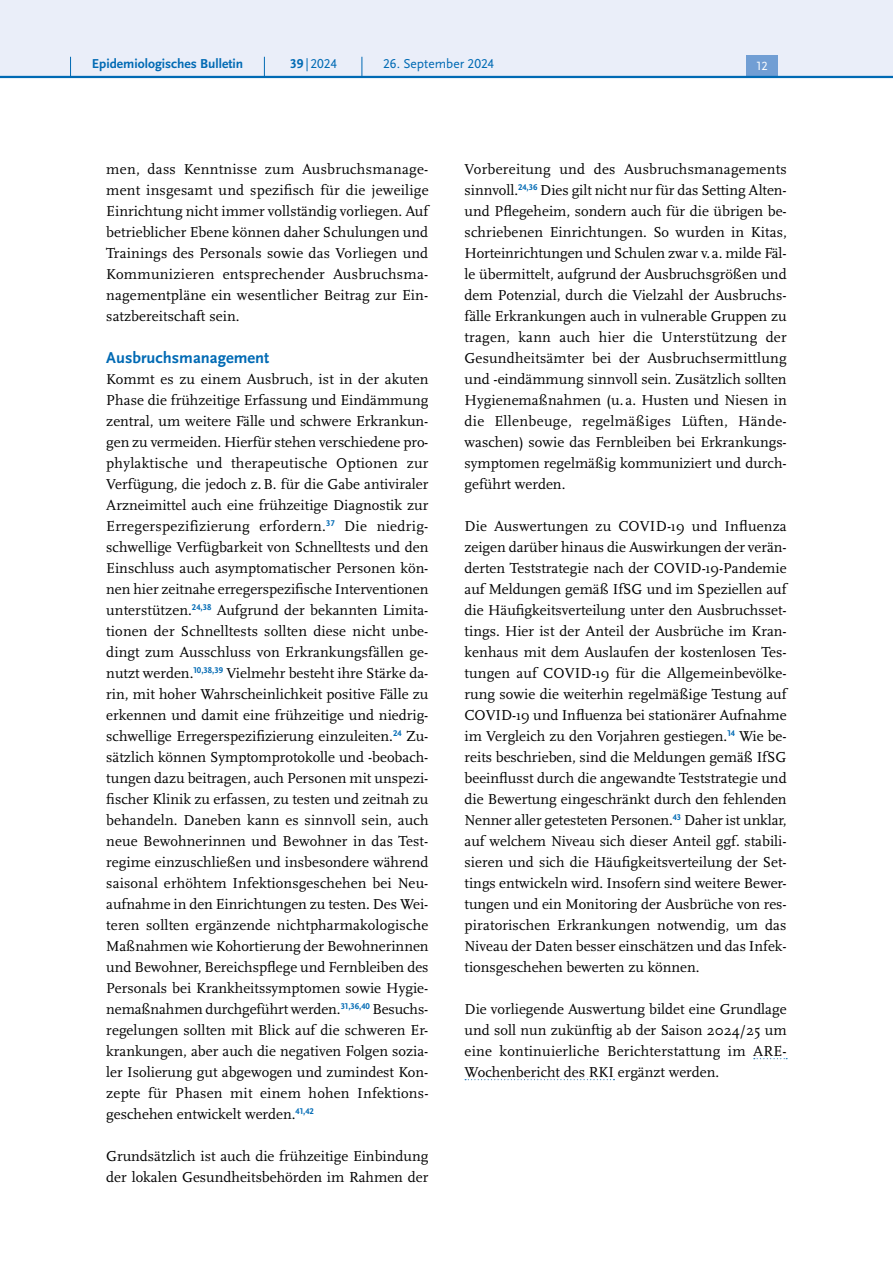
<style>
.page{position:relative;width:893px;height:1263px;background:#fff}
.page>*{position:absolute;margin:0;border:0;box-sizing:border-box;transform-origin:0 0}
.H4_-_Neu{font:700 16.5px "Scala Sans Pro";color:#006ab4}
.P_-_Fließtext{font:15px/21px "Scala Pro";color:#000;text-align:justify}
.t1{font:700 13.5px "Scala Sans Pro";color:#006ab4}
.t2{font:13.5px "Scala Sans Pro";color:#006ab4}
.t3{font:12.45px "Scala Sans Pro";color:#fff}
.s1{font-weight:700}
</style>
<div class="page">
<svg style="left:754px;top:1058px;width:33px;height:1px"></svg>
<svg style="left:465px;top:1079px;width:149px;height:1px"></svg>
<div style="left:0;top:0;width:893px;height:77px;background:#eaeef9"></div>
<div style="left:746px;top:55px;width:32px;height:21px;background:#719ed4"></div>
<hr style="left:0;top:76px;width:893px;height:2px;background:#006ab4">
<svg style="left:70px;top:57px;width:1px;height:19px"></svg>
<svg style="left:264px;top:57px;width:1px;height:19px"></svg>
<svg style="left:362px;top:57px;width:1px;height:19px"></svg>
<p class="t1" style="left:92px;top:55px;width:153px">Epidemiologisches Bulletin</p>
<p class="t2" style="left:290px;top:55px;width:48px"><span class="s1">39</span>|2024</p>
<p class="t2" style="left:383px;top:55px;width:112px">26. September 2024</p>
<p class="t3" style="left:757px;top:59px;width:13px">12</p>
<p class="P_-_Fließtext" style="left:106px;top:158px;width:324px">men, dass Kenntnisse zum Ausbruchsmanage&shy;ment insgesamt und spezifisch für die jeweilige Einrichtung nicht immer vollständig vorliegen. Auf betrieblicher Ebene können daher Schulungen und Trainings des Personals sowie das Vorliegen und Kommunizieren entsprechender Ausbruchsma&shy;nagementpläne ein wesentlicher Beitrag zur Ein&shy;satzbereitschaft sein.</p>
<h3 class="H4_-_Neu" style="left:106px;top:347px;width:165px">Ausbruchsmanagement</h3>
<p class="P_-_Fließtext" style="left:106px;top:368px;width:324px">Kommt es zu einem Ausbruch, ist in der akuten Phase die frühzeitige Erfassung und Eindämmung zentral, um weitere Fälle und schwere Erkrankun&shy;gen zu vermeiden. Hierfür stehen verschiedene pro&shy;phylaktische und therapeutische Optionen zur Verfügung, die jedoch z.B. für die Gabe antiviraler Arzneimittel auch eine frühzeitige Diagnostik zur Erregerspezifizierung erfordern.<sup>37</sup> Die niedrig&shy;schwellige Verfügbarkeit von Schnelltests und den Einschluss auch asymptomatischer Personen kön&shy;nen hier zeitnahe erregerspezifische Interventionen unterstützen.<sup>24,38</sup> Aufgrund der bekannten Limita&shy;tionen der Schnelltests sollten diese nicht unbe&shy;dingt zum Ausschluss von Erkrankungsfällen ge&shy;nutzt werden.<sup>10,38,39</sup> Vielmehr besteht ihre Stärke da&shy;rin, mit hoher Wahrscheinlichkeit positive Fälle zu erkennen und damit eine frühzeitige und niedrig&shy;schwellige Erregerspezifizierung einzuleiten.<sup>24</sup> Zu&shy;sätzlich können Symptomprotokolle und -beobach&shy;tungen dazu beitragen, auch Personen mit unspezi&shy;fischer Klinik zu erfassen, zu testen und zeitnah zu behandeln. Daneben kann es sinnvoll sein, auch neue Bewohnerinnen und Bewohner in das Test&shy;regime einzuschließen und insbesondere während saisonal erhöhtem Infektionsgeschehen bei Neu&shy;aufnahme in den Einrichtungen zu testen. Des Wei&shy;teren sollten ergänzende nichtpharmakologische Maßnahmen wie Kohortierung der Bewohnerinnen und Bewohner, Bereichspflege und Fernbleiben des Personals bei Krankheitssymptomen sowie Hygie&shy;nemaßnahmen durchgeführt werden.<sup>31,36,40</sup> Besuchs&shy;regelungen sollten mit Blick auf die schweren Er&shy;krankungen, aber auch die negativen Folgen sozia&shy;ler Isolierung gut abgewogen und zumindest Kon&shy;zepte für Phasen mit einem hohen Infektions&shy;geschehen entwickelt werden.<sup>41,42</sup></p>
<p class="P_-_Fließtext" style="left:106px;top:1145px;width:324px">Grundsätzlich ist auch die frühzeitige Einbindung der lokalen Gesundheitsbehörden im Rahmen der</p>
<p class="P_-_Fließtext" style="left:465px;top:158px;width:324px">Vorbereitung und des Ausbruchsmanagements sinnvoll.<sup>24,36</sup> Dies gilt nicht nur für das Setting Alten&shy;und Pflegeheim, sondern auch für die übrigen be&shy;schriebenen Einrichtungen. So wurden in Kitas, Horteinrichtungen und Schulen zwar v.a. milde Fäl&shy;le übermittelt, aufgrund der Ausbruchsgrößen und dem Potenzial, durch die Vielzahl der Ausbruchs&shy;fälle Erkrankungen auch in vulnerable Gruppen zu tragen, kann auch hier die Unterstützung der Gesundheitsämter bei der Ausbruchsermittlung und -eindämmung sinnvoll sein. Zusätzlich sollten Hygienemaßnahmen (u. a. Husten und Niesen in die Ellenbeuge, regelmäßiges Lüften, Hände&shy;waschen) sowie das Fernbleiben bei Erkrankungs&shy;symptomen regelmäßig kommuniziert und durch&shy;geführt werden.</p>
<p class="P_-_Fließtext" style="left:465px;top:515px;width:324px">Die Auswertungen zu COVID-19 und Influenza zeigen darüber hinaus die Auswirkungen der verän&shy;derten Teststrategie nach der COVID-19-Pandemie auf Meldungen gemäß IfSG und im Speziellen auf die Häufigkeitsverteilung unter den Ausbruchsset&shy;tings. Hier ist der Anteil der Ausbrüche im Kran&shy;kenhaus mit dem Auslaufen der kostenlosen Tes&shy;tungen auf COVID-19 für die Allgemeinbevölke&shy;rung sowie die weiterhin regelmäßige Testung auf COVID-19 und Influenza bei stationärer Aufnahme im Vergleich zu den Vorjahren gestiegen.<sup>14</sup> Wie be&shy;reits beschrieben, sind die Meldungen gemäß IfSG beeinflusst durch die angewandte Teststrategie und die Bewertung eingeschränkt durch den fehlenden Nenner aller getesteten Personen.<sup>43</sup> Daher ist unklar, auf welchem Niveau sich dieser Anteil ggf. stabili&shy;sieren und sich die Häufigkeitsverteilung der Set&shy;tings entwickeln wird. Insofern sind weitere Bewer&shy;tungen und ein Monitoring der Ausbrüche von res&shy;piratorischen Erkrankungen notwendig, um das Niveau der Daten besser einschätzen und das Infek&shy;tionsgeschehen bewerten zu können.</p>
<p class="P_-_Fließtext" style="left:465px;top:998px;width:324px">Die vorliegende Auswertung bildet eine Grundlage und soll nun zukünftig ab der Saison 2024/25 um eine kontinuierliche Berichterstattung im ARE-Wochenbericht des RKI ergänzt werden.</p>
</div>
